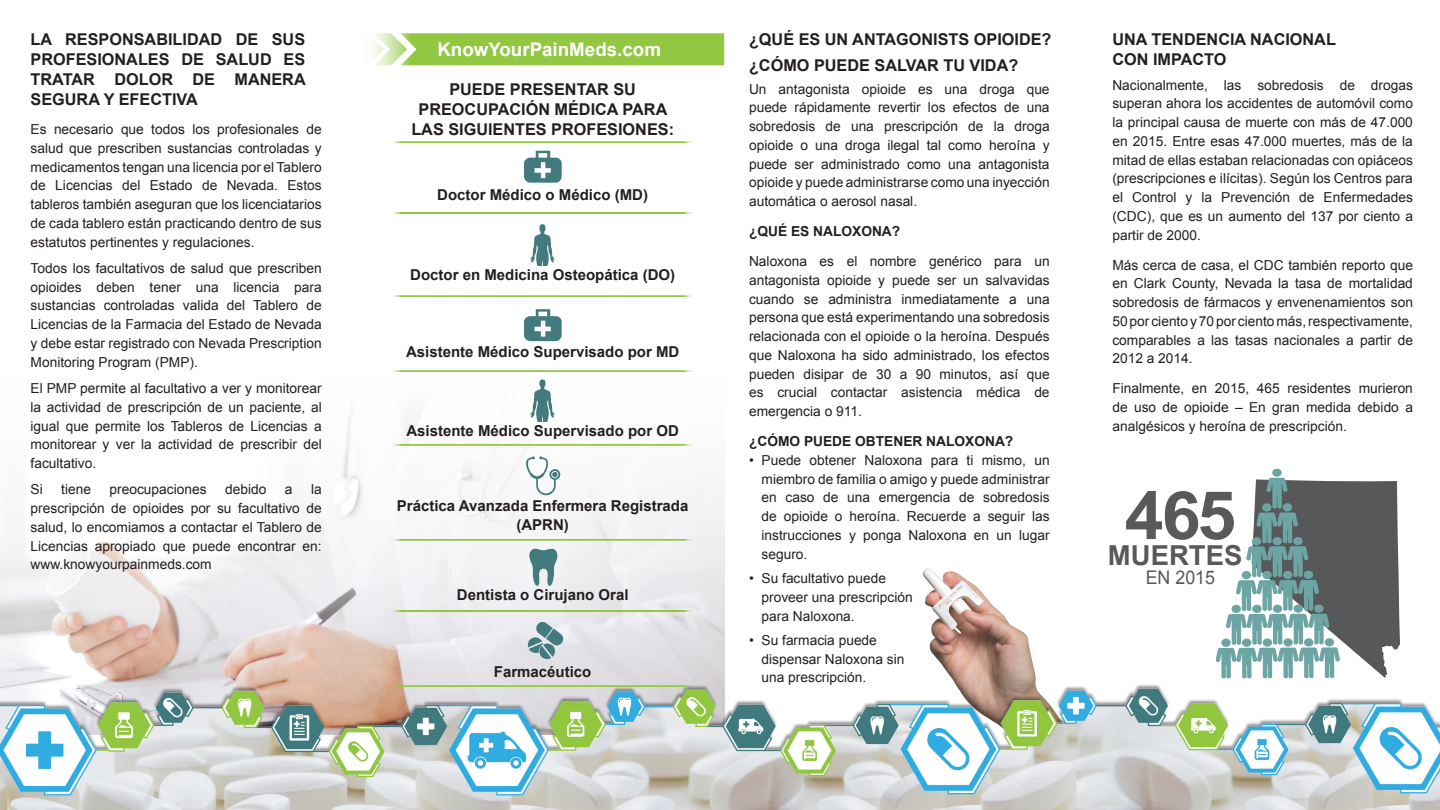
<style>
.page{position:relative;width:1440px;height:810px;background:#fff}
.page>*{position:absolute;margin:0;border:0;box-sizing:border-box;transform-origin:0 0}
.t1{font:700 66.88px "Arial";color:#59595a;scale:1.04 1}
.t2{font:700 27.5px "Arial";color:#59595a}
.t3{font:700 18.75px "Arial";color:#fff}
.t4{font:18.75px "Arial";color:#59595a;scale:.95 1}
.t5{font:700 16.25px/20px "Arial";color:#231f20}
.t6{font:700 15px/18.8px "Arial";color:#231f20;text-align:center}
.t7{font:13.75px/18.8px "Arial";color:#231f20;text-align:justify}
.t8{font:700 13.75px "Arial";color:#231f20}
</style>
<div class="page">
<img style="left:0;top:415px;width:724px;height:256px">
<img style="left:923px;top:568px;width:112px;height:103px">
<img style="left:0;top:671px;width:1440px;height:139px">
<svg style="left:372px;top:33px;width:352px;height:32px;background:#9ccc53"></svg>
<div style="left:1272px;top:469px;width:10px;height:8px;background:#6da5a4;border-radius:50%"></div>
<svg style="left:1216px;top:478px;width:184px;height:201px"></svg>
<svg style="left:527px;top:621px;width:37px;height:39px"></svg>
<svg style="left:529px;top:549px;width:29px;height:37px"></svg>
<svg style="left:526px;top:456px;width:34px;height:39px"></svg>
<svg style="left:530px;top:379px;width:25px;height:42px"></svg>
<svg style="left:524px;top:309px;width:38px;height:32px"></svg>
<svg style="left:524px;top:151px;width:38px;height:32px"></svg>
<svg style="left:530px;top:224px;width:25px;height:42px"></svg>
<hr style="left:389px;top:444px;width:306px;height:1px;background:#92c742">
<hr style="left:389px;top:213px;width:306px;height:1px;background:#92c742">
<hr style="left:389px;top:142px;width:306px;height:1px;background:#92c742">
<hr style="left:389px;top:539px;width:306px;height:1px;background:#92c742">
<hr style="left:389px;top:296px;width:306px;height:1px;background:#92c742">
<hr style="left:389px;top:611px;width:306px;height:1px;background:#92c742">
<hr style="left:389px;top:686px;width:306px;height:1px;background:#92c742">
<hr style="left:389px;top:371px;width:306px;height:1px;background:#92c742">
<p class="t5" style="left:31px;top:30px;width:277px;text-align:justify">LA RESPONSABILIDAD DE SUS PROFESIONALES DE SALUD ES TRATAR DOLOR DE MANERA SEGURA Y EFECTIVA</p>
<p class="t7" style="left:31px;top:120px;width:293px">Es necesario que todos los profesionales de salud que prescriben sustancias controladas y medicamentos tengan una licencia por el Tablero de Licencias del Estado de Nevada. Estos tableros también aseguran que los licenciatarios de cada tablero están practicando dentro de sus estatutos pertinentes y regulaciones.</p>
<p class="t7" style="left:31px;top:259px;width:293px">Todos los facultativos de salud que prescriben opioides deben tener una licencia para sustancias controladas valida del Tablero de Licencias de la Farmacia del Estado de Nevada y debe estar registrado con Nevada Prescription Monitoring Program (PMP).</p>
<p class="t7" style="left:31px;top:379px;width:293px">El PMP permite al facultativo a ver y monitorear la actividad de prescripción de un paciente, al igual que permite los Tableros de Licencias a monitorear y ver la actividad de prescribir del facultativo.</p>
<p class="t7" style="left:31px;top:480px;width:14px">Si</p>
<p class="t7" style="left:61px;top:480px;width:31px">tiene</p>
<p class="t7" style="left:110px;top:480px;width:99px">preocupaciones</p>
<p class="t7" style="left:225px;top:480px;width:43px">debido</p>
<p class="t7" style="left:285px;top:480px;width:9px">a</p>
<p class="t7" style="left:31px;top:480px;width:293px;text-indent:280px">la prescripción de opioides por su facultativo de salud, lo encomiamos a contactar el Tablero de Licencias apropiado que puede encontrar en: www.knowyourpainmeds.com</p>
<h3 class="t3" style="left:437px;top:37px;width:225px">KnowYourPainMeds.com</h3>
<p class="t5" style="left:411px;top:80px;width:264px;text-align:center">PUEDE PRESENTAR SU<br>PREOCUPACIÓN MÉDICA PARA<br>LAS SIGUIENTES PROFESIONES:</p>
<p class="t6" style="left:437px;top:185px;width:212px">Doctor Médico o Médico (MD)</p>
<p class="t6" style="left:410px;top:266px;width:267px">Doctor en Medicina Osteopática (DO)</p>
<p class="t6" style="left:406px;top:343px;width:275px">Asistente Médico Supervisado por MD</p>
<p class="t6" style="left:406px;top:421px;width:274px">Asistente Médico Supervisado por OD</p>
<p class="t6" style="left:397px;top:497px;width:293px">Práctica Avanzada Enfermera Registrada (APRN)</p>
<p class="t6" style="left:457px;top:586px;width:173px">Dentista o Cirujano Oral</p>
<p class="t6" style="left:494px;top:663px;width:99px">Farmacéutico</p>
<p class="t5" style="left:749px;top:27px;width:304px;line-height:25.6px">¿QUÉ ES UN ANTAGONISTS OPIOIDE? ¿CÓMO PUEDE SALVAR TU VIDA?</p>
<p class="t7" style="left:749px;top:79px;width:302px">Un antagonista opioide es una droga que puede rápidamente revertir los efectos de una sobredosis de una prescripción de la droga opioide o una droga ilegal tal como heroína y puede ser administrado como una antagonista opioide y puede administrarse como una inyección automática o aerosol nasal.</p>
<p class="t8" style="left:749px;top:222px;width:85px">¿Qué Es Nalo</p>
<p class="t8" style="left:852px;top:222px;width:21px">xona</p>
<p class="t8" style="left:892px;top:222px;width:10px">?</p>
<p class="t7" style="left:749px;top:252px;width:302px">Naloxona es el nombre genérico para un antagonista opioide y puede ser un salvavidas cuando se administra inmediatamente a una persona que está experimentando una sobredosis relacionada con el opioide o la heroína. Después que Naloxona ha sido administrado, los efectos pueden disipar de 30 a 90 minutos, así que es crucial contactar asistencia médica de emergencia o 911.</p>
<p class="t8" style="left:749px;top:432px;width:30px">¿Cómo</p>
<p class="t8" style="left:804px;top:432px;width:20px">Puede</p>
<p class="t8" style="left:855px;top:432px;width:21px">Obtener</p>
<p class="t8" style="left:926px;top:432px;width:21px">Nalo</p>
<p class="t8" style="left:965px;top:432px;width:21px">xona</p>
<p class="t8" style="left:1005px;top:432px;width:10px">?</p>
<p class="t7" style="left:762px;top:451px;width:290px;text-indent:-12px">• Puede obtener Naloxona para ti mismo, un miembro de familia o amigo y puede administrar en caso de una emergencia de sobredosis de opioide o heroína. Recuerde a seguir las instrucciones y ponga Naloxona en un lugar seguro.</p>
<p class="t7" style="left:762px;top:569px;width:153px;text-align:left;text-indent:-12px">• Su facultativo puede proveer una prescripción para Naloxona.</p>
<p class="t7" style="left:762px;top:631px;width:144px;text-align:left;text-indent:-12px">• Su farmacia puede dispensar Naloxona sin una prescripción.</p>
<p class="t5" style="left:1112px;top:30px;width:225px">UNA TENDENCIA NACIONAL<br>CON IMPACTO</p>
<p class="t7" style="left:1112px;top:75px;width:302px">Nacionalmente, las sobredosis de drogas superan ahora los accidentes de automóvil como la principal causa de muerte con más de 47.000 en 2015. Entre esas 47.000 muertes, más de la mitad de ellas estaban relacionadas con opiáceos (prescripciones e ilícitas). Según los Centros para el Control y la Prevención de Enfermedades (CDC), que es un aumento del 137 por ciento a partir de 2000.</p>
<p class="t7" style="left:1112px;top:255px;width:302px">Más cerca de casa, el CDC también reporto que en Clark County, Nevada la tasa de mortalidad sobredosis de fármacos y envenenamientos son 50 por ciento y 70 por ciento más, respectivamente, comparables a las tasas nacionales a partir de 2012 a 2014.</p>
<p class="t7" style="left:1112px;top:379px;width:302px">Finalmente, en 2015, 465 residentes murieron de uso de opioide – En gran medida debido a analgésicos y heroína de prescripción.</p>
<h1 class="t1" style="left:1125px;top:472px;width:108px">465</h1>
<h2 class="t2" style="left:1108px;top:537px;width:20px">muertes</h2>
<h3 class="t4" style="left:1146px;top:565px;width:74px">en 2015</h3>
</div>
